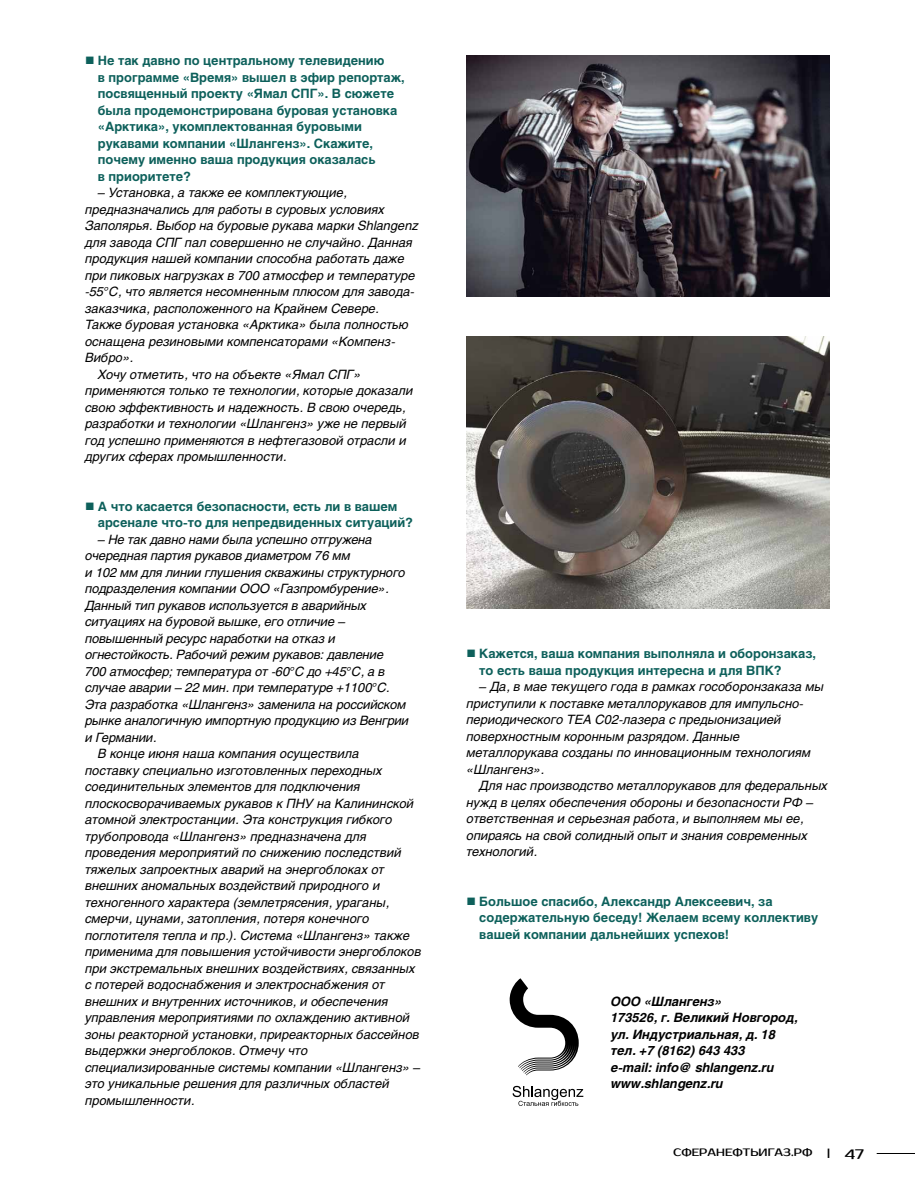
<style>
.page{position:relative;width:915px;height:1191px;background:#fff}
.page>*{position:absolute;margin:0;border:0;box-sizing:border-box;transform-origin:0 0}
.t1{font:13.5px "Prosto";color:#000}
.t2{font:italic 12.75px/16.5px "Helios";color:#000}
.t3{font:700 12.75px/16.5px "Helios";color:#0d605b}
.t4{font:italic 700 12.75px/16.5px "Helios";color:#000}
.t5{font:10.5px "Prosto";color:#000}
</style>
<div class="page">
<hr style="left:876px;top:1153px;width:38px;height:1px;background:#000">
<svg style="left:509px;top:978px;width:69px;height:97px"></svg>
<svg style="left:512px;top:1085px;width:71px;height:21px"></svg>
<img style="left:466px;top:55px;width:363px;height:242px">
<img style="left:466px;top:336px;width:363px;height:272px">
<p class="t3" style="left:98px;top:52px;width:308px">Не так давно по центральному телевидению<br>в программе «Время» вышел в эфир репортаж, посвященный проекту «Ямал СПГ». В сюжете была продемонстрирована буровая установка «Арктика», укомплектованная буровыми рукавами компании «Шлангенз». Скажите, почему именно ваша продукция оказалась<br>в приоритете?</p>
<p class="t2" style="left:98px;top:184px;width:251px">– Установка, а также ее комплектующие,</p>
<p class="t2" style="left:85px;top:201px;width:301px">предназначались для работы в суровых условиях</p>
<p class="t2" style="left:85px;top:217px;width:335px">Заполярья. Выбор на буровые рукава марки Shlangenz</p>
<p class="t2" style="left:85px;top:234px;width:329px">для завода СПГ пал совершенно не случайно. Данная</p>
<p class="t2" style="left:85px;top:250px;width:321px">продукция нашей компании способна работать даже</p>
<p class="t2" style="left:85px;top:267px;width:331px">при пиковых нагрузках в 700 атмосфер и температуре</p>
<p class="t2" style="left:85px;top:283px;width:331px">-55°С‚ что является несомненным плюсом для завода-</p>
<p class="t2" style="left:85px;top:300px;width:295px">заказчика, расположенного на Крайнем Севере.</p>
<p class="t2" style="left:85px;top:316px;width:325px">Также буровая установка «Арктика» была полностью</p>
<p class="t2" style="left:85px;top:333px;width:311px">оснащена резиновыми компенсаторами «Компенз-</p>
<p class="t2" style="left:85px;top:349px;width:50px">Вибро».</p>
<p class="t2" style="left:98px;top:366px;width:264px">Хочу отметить, что на объекте «Ямал СПГ»</p>
<p class="t2" style="left:85px;top:382px;width:329px">применяются только те технологии, которые доказали</p>
<p class="t2" style="left:85px;top:399px;width:322px">свою эффективность и надежность. В свою очередь,</p>
<p class="t2" style="left:85px;top:415px;width:323px">разработки и технологии «Шлангенз» уже не первый</p>
<p class="t2" style="left:85px;top:432px;width:323px">год успешно применяются в нефтегазовой отрасли и</p>
<p class="t2" style="left:85px;top:448px;width:203px">других сферах промышленности.</p>
<p class="t3" style="left:98px;top:498px;width:316px">А что касается безопасности, есть ли в вашем арсенале что-то для непредвиденных ситуаций?</p>
<p class="t2" style="left:98px;top:531px;width:276px">– Не так давно нами была успешно отгружена</p>
<p class="t2" style="left:85px;top:547px;width:266px">очередная партия рукавов диаметром 76 мм</p>
<p class="t2" style="left:85px;top:564px;width:322px">и 102 мм для линии глушения скважины структурного</p>
<p class="t2" style="left:85px;top:580px;width:305px">подразделения компании ООО «Газпромбурение».</p>
<p class="t2" style="left:85px;top:597px;width:283px">Данный тип рукавов используется в аварийных</p>
<p class="t2" style="left:85px;top:613px;width:261px">ситуациях на буровой вышке, его отличие –</p>
<p class="t2" style="left:85px;top:630px;width:252px">повышенный ресурс наработки на отказ и</p>
<p class="t2" style="left:85px;top:646px;width:300px">огнестойкость. Рабочий режим рукавов: давление</p>
<p class="t2" style="left:85px;top:663px;width:301px">700 атмосфер; температура от -60°С до +45°С, а в</p>
<p class="t2" style="left:85px;top:679px;width:306px">случае аварии – 22 мин. при температуре +1100°С.</p>
<p class="t2" style="left:85px;top:696px;width:322px">Эта разработка «Шлангенз» заменила на российском</p>
<p class="t2" style="left:85px;top:712px;width:325px">рынке аналогичную импортную продукцию из Венгрии</p>
<p class="t2" style="left:85px;top:729px;width:73px">и Германии.</p>
<p class="t2" style="left:98px;top:745px;width:263px">В конце июня наша компания осуществила</p>
<p class="t2" style="left:85px;top:762px;width:298px">поставку специально изготовленных переходных</p>
<p class="t2" style="left:85px;top:778px;width:276px">соединительных элементов для подключения</p>
<p class="t2" style="left:85px;top:795px;width:330px">плоскосворачиваемых рукавов к ПНУ на Калининской</p>
<p class="t2" style="left:85px;top:811px;width:308px">атомной электростанции. Эта конструкция гибкого</p>
<p class="t2" style="left:85px;top:828px;width:283px">трубопровода «Шлангенз» предназначена для</p>
<p class="t2" style="left:85px;top:844px;width:317px">проведения мероприятий по снижению последствий</p>
<p class="t2" style="left:85px;top:861px;width:301px">тяжелых запроектных аварий на энергоблоках от</p>
<p class="t2" style="left:85px;top:877px;width:296px">внешних аномальных воздействий природного и</p>
<p class="t2" style="left:85px;top:894px;width:305px">техногенного характера (землетрясения, ураганы,</p>
<p class="t2" style="left:85px;top:910px;width:286px">смерчи, цунами, затопления, потеря конечного</p>
<p class="t2" style="left:85px;top:927px;width:326px">поглотителя тепла и пр.). Система «Шлангенз» также</p>
<p class="t2" style="left:85px;top:943px;width:337px">применима для повышения устойчивости энергоблоков</p>
<p class="t2" style="left:85px;top:960px;width:331px">при экстремальных внешних воздействиях, связанных</p>
<p class="t2" style="left:85px;top:976px;width:301px">с потерей водоснабжения и электроснабжения от</p>
<p class="t2" style="left:85px;top:993px;width:304px">внешних и внутренних источников, и обеспечения</p>
<p class="t2" style="left:85px;top:1009px;width:326px">управления мероприятиями по охлаждению активной</p>
<p class="t2" style="left:85px;top:1026px;width:336px">зоны реакторной установки, приреакторных бассейнов</p>
<p class="t2" style="left:85px;top:1042px;width:224px">выдержки энергоблоков. Отмечу что</p>
<p class="t2" style="left:85px;top:1059px;width:337px">специализированные системы компании «Шлангенз» –</p>
<p class="t2" style="left:85px;top:1075px;width:306px">это уникальные решения для различных областей</p>
<p class="t2" style="left:85px;top:1092px;width:111px">промышленности.</p>
<p class="t3" style="left:479px;top:645px;width:338px">Кажется, ваша компания выполняла и оборонзаказ, то есть ваша продукция интересна и для ВПК?</p>
<p class="t2" style="left:466px;top:678px;width:359px;text-indent:13px">– Да, в мае текущего года в рамках гособоронзаказа мы приступили к поставке металлорукавов для импульсно&shy;периодического ТЕА С02-лазера с предыонизацией поверхностным коронным разрядом. Данные металлорукава созданы по инновационным технологиям «Шлангенз».</p>
<p class="t2" style="left:466px;top:777px;width:362px;text-indent:13px">Для нас производство металлорукавов для федеральных нужд в целях обеспечения обороны и безопасности РФ – ответственная и серьезная работа, и выполняем мы ее, опираясь на свой солидный опыт и знания современных технологий.</p>
<p class="t3" style="left:479px;top:893px;width:340px">Большое спасибо, Александр Алексеевич, за содержательную беседу! Желаем всему коллективу вашей компании дальнейших успехов!</p>
<p class="t4" style="left:610px;top:993px;width:188px">ООО «Шлангенз»<br>173526, г. Великий Новгород, ул. Индустриальная, д. 18 тел. +7 (8162) 643 433<br>e-mail: info@ shlangenz.ru www.shlangenz.ru</p>
<p class="t5" style="left:672px;top:1146px;width:141px">СФЕРАНЕФТЬИГАЗ.РФ</p>
<p class="t1" style="left:826px;top:1145px;width:38px"><sup>|</sup> 47</p>
</div>
